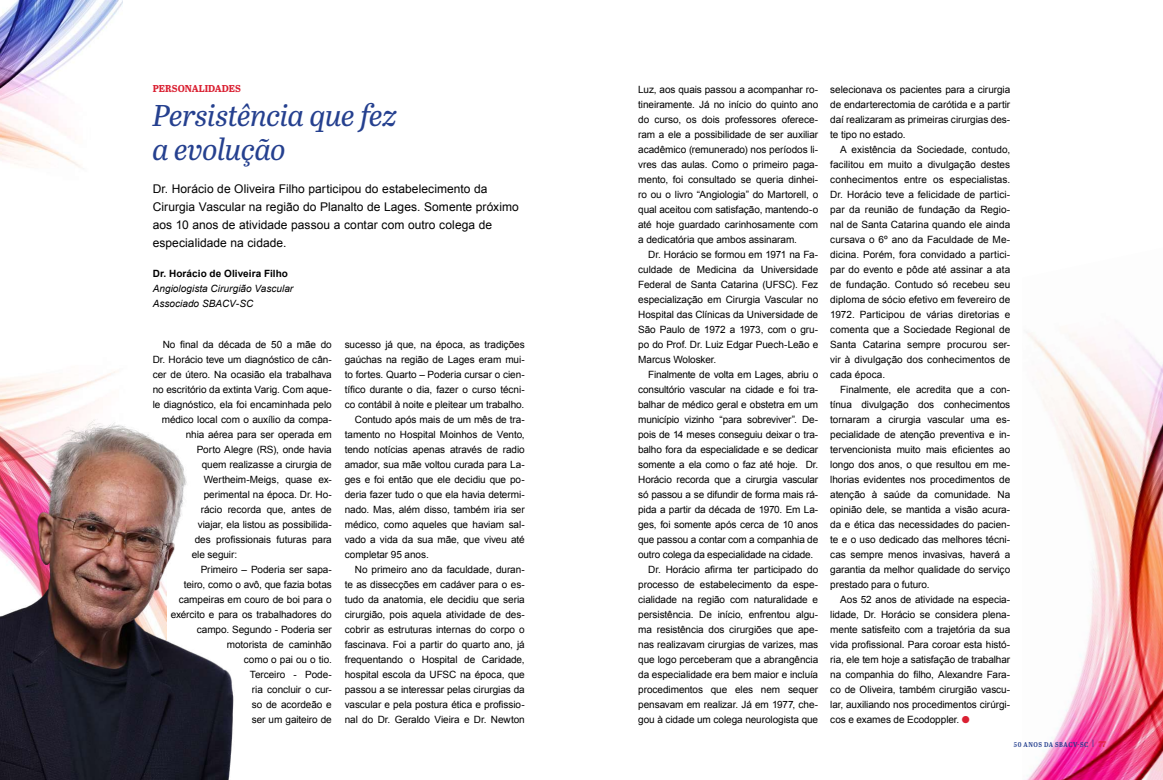
<style>
.page{position:relative;width:1163px;height:780px;background:#fff}
.page>*{position:absolute;margin:0;border:0;box-sizing:border-box;transform-origin:0 0}
.t1{font:italic 30px/33.8px "Abril Titling";letter-spacing:-.005em;color:#25408f}
.t2{font:12px/18px "Arial";letter-spacing:.005em;color:#000}
.t3{font:10px/15px "Arial";letter-spacing:-.01em;color:#000;text-align:justify}
.t4{font:italic 10px/15px "Arial";letter-spacing:.005em;color:#000}
.t5{font:700 10px "Arial";letter-spacing:.01em;color:#000}
.t6{font:700 10px "Abril Titling";color:#da2032}
.t7{font:7px "Abril Titling Cnd Sb";letter-spacing:.075em;color:#25408f}
.s1{color:#da2032}
.s2{font-family:"Abril Titling";font-weight:700;font-size:8px}
.s3{font-family:"Abril Titling";font-weight:700;font-size:8px;color:#da2032}
</style>
<div class="page">
<img style="left:0;top:0;width:123px;height:168px">
<img style="left:0;top:404px;width:234px;height:376px">
<img style="left:1026px;top:331px;width:136px;height:449px">
<p class="t6" style="left:153px;top:81px;width:90px">PERSONALIDADES</p>
<h1 class="t1" style="left:153px;top:97px;width:246px">Persistência que fez a evolução</h1>
<p class="t2" style="left:153px;top:180px;width:367px">Dr. Horácio de Oliveira Filho participou do estabelecimento da Cirurgia Vascular na região do Planalto de Lages. Somente próximo aos 10 anos de atividade passou a contar com outro colega de especialidade na cidade.</p>
<p class="t5" style="left:153px;top:267px;width:137px">Dr. Horácio de Oliveira Filho</p>
<p class="t4" style="left:153px;top:281px;width:142px">Angiologista Cirurgião Vascular<br>Associado SBACV-SC</p>
<p class="t3" style="left:163px;top:337px;width:170px">No final da década de 50 a mãe do</p>
<p class="t3" style="left:153px;top:352px;width:180px">Dr. Horácio teve um diagnóstico de cân-</p>
<p class="t3" style="left:153px;top:367px;width:180px">cer de útero. Na ocasião ela trabalhava</p>
<p class="t3" style="left:153px;top:382px;width:180px">no escritório da extinta Varig. Com aque-</p>
<p class="t3" style="left:153px;top:397px;width:180px">le diagnóstico, ela foi encaminhada pelo</p>
<p class="t3" style="left:162px;top:412px;width:171px">médico local com o auxílio da compa-</p>
<p class="t3" style="left:186px;top:427px;width:148px">nhia aérea para ser operada em</p>
<p class="t3" style="left:197px;top:442px;width:136px">Porto Alegre (RS), onde havia</p>
<p class="t3" style="left:202px;top:457px;width:131px">quem realizasse a cirurgia de</p>
<p class="t3" style="left:204px;top:472px;width:129px">Wertheim-Meigs, quase ex-</p>
<p class="t3" style="left:204px;top:487px;width:129px">perimental na época. Dr. Ho-</p>
<p class="t3" style="left:201px;top:502px;width:132px">rácio recorda que, antes de</p>
<p class="t3" style="left:198px;top:517px;width:135px">viajar, ela listou as possibilida-</p>
<p class="t3" style="left:195px;top:532px;width:139px">des profissionais futuras para</p>
<p class="t3" style="left:192px;top:547px;width:47px">ele seguir:</p>
<p class="t3" style="left:201px;top:562px;width:132px">Primeiro – Poderia ser sapa-</p>
<p class="t3" style="left:184px;top:577px;width:150px">teiro, como o avô, que fazia botas</p>
<p class="t3" style="left:179px;top:592px;width:154px">campeiras em couro de boi para o</p>
<p class="t3" style="left:171px;top:607px;width:163px">exército e para os trabalhadores do</p>
<p class="t3" style="left:197px;top:622px;width:136px">campo. Segundo - Poderia ser</p>
<p class="t3" style="left:227px;top:637px;width:106px">motorista de caminhão</p>
<p class="t3" style="left:244px;top:652px;width:89px">como o pai ou o tio.</p>
<p class="t3" style="left:250px;top:667px;width:83px">Terceiro - Pode-</p>
<p class="t3" style="left:252px;top:682px;width:81px">ria concluir o cur-</p>
<p class="t3" style="left:252px;top:697px;width:81px">so de acordeão e</p>
<p class="t3" style="left:252px;top:712px;width:81px">ser um gaiteiro de</p>
<p class="t3" style="left:345px;top:337px;width:181px">sucesso já que, na época, as tradições</p>
<p class="t3" style="left:345px;top:352px;width:181px">gaúchas na região de Lages eram mui-</p>
<p class="t3" style="left:345px;top:367px;width:181px">to fortes. Quarto – Poderia cursar o cien-</p>
<p class="t3" style="left:345px;top:382px;width:181px">tífico durante o dia, fazer o curso técni-</p>
<p class="t3" style="left:345px;top:397px;width:181px">co contábil à noite e pleitear um trabalho.</p>
<p class="t3" style="left:355px;top:412px;width:171px">Contudo após mais de um mês de tra-</p>
<p class="t3" style="left:345px;top:427px;width:181px">tamento no Hospital Moinhos de Vento,</p>
<p class="t3" style="left:345px;top:442px;width:181px">tendo notícias apenas através de radio</p>
<p class="t3" style="left:345px;top:457px;width:181px">amador, sua mãe voltou curada para La-</p>
<p class="t3" style="left:345px;top:472px;width:181px">ges e foi então que ele decidiu que po-</p>
<p class="t3" style="left:345px;top:487px;width:181px">deria fazer tudo o que ela havia determi-</p>
<p class="t3" style="left:345px;top:502px;width:181px">nado. Mas, além disso, também iria ser</p>
<p class="t3" style="left:345px;top:517px;width:181px">médico, como aqueles que haviam sal-</p>
<p class="t3" style="left:345px;top:532px;width:181px">vado a vida da sua mãe, que viveu até</p>
<p class="t3" style="left:345px;top:547px;width:85px">completar 95 anos.</p>
<p class="t3" style="left:355px;top:562px;width:171px">No primeiro ano da faculdade, duran-</p>
<p class="t3" style="left:345px;top:577px;width:181px">te as dissecções em cadáver para o es-</p>
<p class="t3" style="left:345px;top:592px;width:181px">tudo da anatomia, ele decidiu que seria</p>
<p class="t3" style="left:345px;top:607px;width:181px">cirurgião, pois aquela atividade de des-</p>
<p class="t3" style="left:345px;top:622px;width:181px">cobrir as estruturas internas do corpo o</p>
<p class="t3" style="left:345px;top:637px;width:181px">fascinava. Foi a partir do quarto ano, já</p>
<p class="t3" style="left:345px;top:652px;width:181px">frequentando o Hospital de Caridade,</p>
<p class="t3" style="left:345px;top:667px;width:181px">hospital escola da UFSC na época, que</p>
<p class="t3" style="left:345px;top:682px;width:181px">passou a se interessar pelas cirurgias da</p>
<p class="t3" style="left:345px;top:697px;width:181px">vascular e pela postura ética e profissio-</p>
<p class="t3" style="left:345px;top:712px;width:181px">nal do Dr. Geraldo Vieira e Dr. Newton</p>
<p class="t3" style="left:638px;top:82px;width:181px">Luz, aos quais passou a acompanhar ro&shy;tineiramente. Já no início do quinto ano do curso, os dois professores oferece&shy;ram a ele a possibilidade de ser auxiliar acadêmico (remunerado) nos períodos li&shy;vres das aulas. Como o primeiro paga&shy;mento, foi consultado se queria dinhei&shy;ro ou o livro “Angiologia” do Martorell, o qual aceitou com satisfação, mantendo-o até hoje guardado carinhosamente com a dedicatória que ambos assinaram.</p>
<p class="t3" style="left:638px;top:247px;width:181px;text-indent:10px">Dr. Horácio se formou em 1971 na Fa&shy;culdade de Medicina da Universidade Federal de Santa Catarina (UFSC). Fez especialização em Cirurgia Vascular no Hospital das Clínicas da Universidade de São Paulo de 1972 a 1973, com o gru&shy;po do Prof. Dr. Luiz Edgar Puech-Leão e Marcus Wolosker.</p>
<p class="t3" style="left:648px;top:367px;width:171px">Finalmente de volta em Lages, abriu o</p>
<p class="t3" style="left:638px;top:382px;width:181px">consultório vascular na cidade e foi tra-</p>
<p class="t3" style="left:638px;top:397px;width:181px">balhar de médico geral e obstetra em um</p>
<p class="t3" style="left:638px;top:412px;width:181px">município vizinho “para sobreviver”. De-</p>
<p class="t3" style="left:638px;top:427px;width:181px">pois de 14 meses conseguiu deixar o tra-</p>
<p class="t3" style="left:638px;top:442px;width:181px">balho fora da especialidade e se dedicar</p>
<p class="t3" style="left:638px;top:457px;width:181px">somente a ela como o faz até hoje. Dr.</p>
<p class="t3" style="left:638px;top:472px;width:181px">Horácio recorda que a cirurgia vascular</p>
<p class="t3" style="left:638px;top:487px;width:181px">só passou a se difundir de forma mais rá-</p>
<p class="t3" style="left:638px;top:502px;width:181px">pida a partir da década de 1970. Em La-</p>
<p class="t3" style="left:638px;top:517px;width:181px">ges, foi somente após cerca de 10 anos</p>
<p class="t3" style="left:638px;top:532px;width:181px">que passou a contar com a companhia de</p>
<p class="t3" style="left:638px;top:547px;width:177px">outro colega da especialidade na cidade.</p>
<p class="t3" style="left:648px;top:562px;width:171px">Dr. Horácio afirma ter participado do</p>
<p class="t3" style="left:638px;top:577px;width:181px">processo de estabelecimento da espe-</p>
<p class="t3" style="left:638px;top:592px;width:181px">cialidade na região com naturalidade e</p>
<p class="t3" style="left:638px;top:607px;width:181px">persistência. De início, enfrentou algu-</p>
<p class="t3" style="left:638px;top:622px;width:181px">ma resistência dos cirurgiões que ape-</p>
<p class="t3" style="left:638px;top:637px;width:181px">nas realizavam cirurgias de varizes, mas</p>
<p class="t3" style="left:638px;top:652px;width:181px">que logo perceberam que a abrangência</p>
<p class="t3" style="left:638px;top:667px;width:181px">da especialidade era bem maior e incluía</p>
<p class="t3" style="left:638px;top:682px;width:181px">procedimentos que eles nem sequer</p>
<p class="t3" style="left:638px;top:697px;width:181px">pensavam em realizar. Já em 1977, che-</p>
<p class="t3" style="left:638px;top:712px;width:181px">gou à cidade um colega neurologista que</p>
<p class="t3" style="left:830px;top:82px;width:181px">selecionava os pacientes para a cirurgia de endarterectomia de carótida e a partir daí realizaram as primeiras cirurgias des&shy;te tipo no estado.</p>
<p class="t3" style="left:830px;top:142px;width:181px;text-indent:10px">A existência da Sociedade, contudo, facilitou em muito a divulgação destes conhecimentos entre os especialistas.<br>Dr. Horácio teve a felicidade de partici&shy;par da reunião de fundação da Regio&shy;nal de Santa Catarina quando ele ainda cursava o 6º ano da Faculdade de Me&shy;dicina. Porém, fora convidado a partici&shy;par do evento e pôde até assinar a ata de fundação. Contudo só recebeu seu diploma de sócio efetivo em fevereiro de 1972. Participou de várias diretorias e comenta que a Sociedade Regional de Santa Catarina sempre procurou ser&shy;vir à divulgação dos conhecimentos de cada época.</p>
<p class="t3" style="left:830px;top:382px;width:181px;text-indent:10px">Finalmente, ele acredita que a con&shy;tínua divulgação dos conhecimentos tornaram a cirurgia vascular uma es&shy;pecialidade de atenção preventiva e in&shy;tervencionista muito mais eficientes ao longo dos anos, o que resultou em me&shy;lhorias evidentes nos procedimentos de atenção à saúde da comunidade. Na opinião dele, se mantida a visão acura&shy;da e ética das necessidades do pacien&shy;te e o uso dedicado das melhores técni&shy;cas sempre menos invasivas, haverá a garantia da melhor qualidade do serviço prestado para o futuro.</p>
<p class="t3" style="left:830px;top:592px;width:181px;text-indent:10px">Aos 52 anos de atividade na especia&shy;lidade, Dr. Horácio se considera plena&shy;mente satisfeito com a trajetória da sua vida profissional. Para coroar esta histó&shy;ria, ele tem hoje a satisfação de trabalhar na companhia do filho, Alexandre Fara&shy;co de Oliveira, também cirurgião vascu&shy;lar, auxiliando nos procedimentos cirúrgi&shy;cos e exames de Ecodoppler. <span class="s1">●</span></p>
<p class="t7" style="left:1013px;top:739px;width:94px">50 ANOS DA SBACV-SC <span class="s2">|</span> <span class="s3">77</span></p>
</div>
